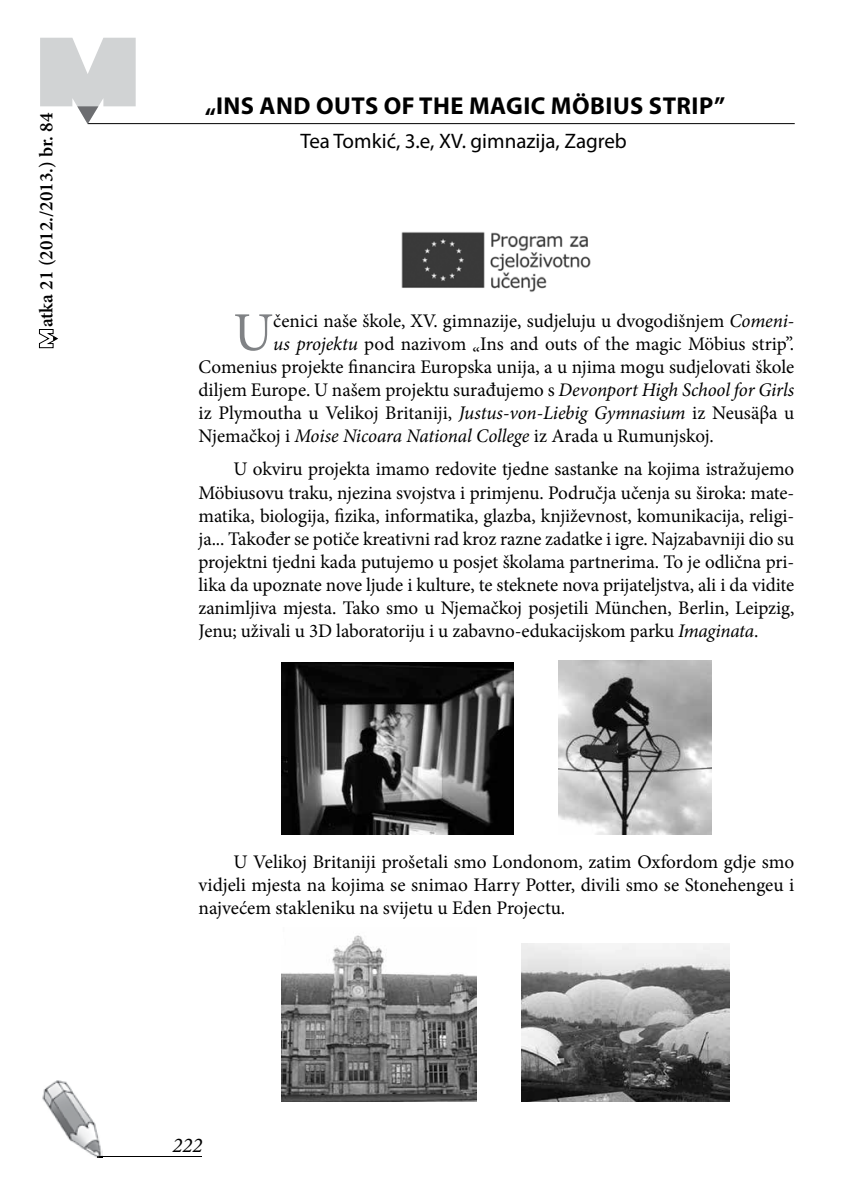
<style>
.page{position:relative;width:844px;height:1191px;background:#fff}
.page>*{position:absolute;margin:0;border:0;box-sizing:border-box;transform-origin:0 0}
.t1{font:54.77px "Minion Pro";color:#808285}
.t2{font:700 24.5px "Myriad Pro";letter-spacing:.02em;color:#000}
.t3{font:21px "Myriad Pro";color:#000}
.t4{font:italic 21px "Minion Pro";color:#000}
.t5{font:19.25px/23.1px "Minion Pro";letter-spacing:-.005em;color:#000;text-align:justify}
.t6{font:600 19.25px "Minion Pro";color:#000}
.s1{font-style:italic}
</style>
<div class="page">
<hr style="left:98px;top:1156px;width:104px;height:1px;background:#000">
<img style="left:42px;top:1080px;width:61px;height:78px">
<hr style="left:88px;top:123px;width:706px;height:1px;background:#000">
<svg style="left:40px;top:38px;width:96px;height:86px"></svg>
<svg style="left:39px;top:329px;width:19px;height:19px"></svg>
<img style="left:282px;top:662px;width:231px;height:173px">
<img style="left:558px;top:661px;width:153px;height:174px">
<img style="left:281px;top:935px;width:195px;height:166px">
<img style="left:521px;top:944px;width:208px;height:157px">
<img style="left:401px;top:232px;width:190px;height:60px">
<p class="t6" style="left:33px;top:327px;width:216px;rotate:-90deg">atka 21 (2012./2013.) br. 84</p>
<p class="t2" style="left:205px;top:90px;width:73px">“INS AND</p>
<p class="t2" style="left:316px;top:90px;width:288px">OUTS OF THE MAGIC MÖBIUS</p>
<p class="t2" style="left:648px;top:90px;width:78px">STRIP”</p>
<p class="t3" style="left:300px;top:128px;width:328px">Tea Tomkić, 3.e, XV. gimnazija, Zagreb</p>
<h1 class="t1" style="left:233px;top:296px;width:41px">U</h1>
<p class="t5" style="left:273px;top:309px;width:522px">čenici naše škole, XV. gimnazije, sudjeluju u dvogodišnjem <span class="s1">Comeni&shy;us projektu</span> pod nazivom</p>
<p class="t5" style="left:198px;top:332px;width:597px;text-indent:281px">Ins and outs of the magic Möbius strip”.<br>Comenius projekte financira Europska unija, a u njima mogu sudjelovati škole diljem Europe. U našem projektu surađujemo s <span class="s1">Devonport High School for Girls </span>iz Plymoutha u Velikoj Britaniji, <span class="s1">Justus-von-Liebig Gymnasium</span> iz Neusäβa u Njemačkoj i <span class="s1">Moise Nicoara National College</span> iz Arada u Rumunjskoj.</p>
<p class="t5" style="left:198px;top:458px;width:597px;text-indent:35px">U okviru projekta imamo redovite tjedne sastanke na kojima istražujemo Möbiusovu traku, njezina svojstva i primjenu. Područja učenja su široka: mate&shy;matika, biologija, fizika, informatika, glazba, književnost, komunikacija, religi&shy;ja... Također se potiče kreativni rad kroz razne zadatke i igre. Najzabavniji dio su projektni tjedni kada putujemo u posjet školama partnerima. To je odlična pri&shy;lika da upoznate nove ljude i kulture, te steknete nova prijateljstva, ali i da vidite zanimljiva mjesta. Tako smo u Njemačkoj posjetili München, Berlin, Leipzig, Jenu; uživali u 3D laboratoriju i u zabavno-edukacijskom parku <span class="s1">Imaginata</span>.</p>
<p class="t5" style="left:472px;top:343px;width:9px">“</p>
<p class="t5" style="left:198px;top:850px;width:597px;text-indent:35px">U Velikoj Britaniji prošetali smo Londonom, zatim Oxfordom gdje smo vidjeli mjesta na kojima se snimao Harry Potter, divili smo se Stonehengeu i najvećem stakleniku na svijetu u Eden Projectu.</p>
<p class="t4" style="left:172px;top:1130px;width:32px">222</p>
</div>
